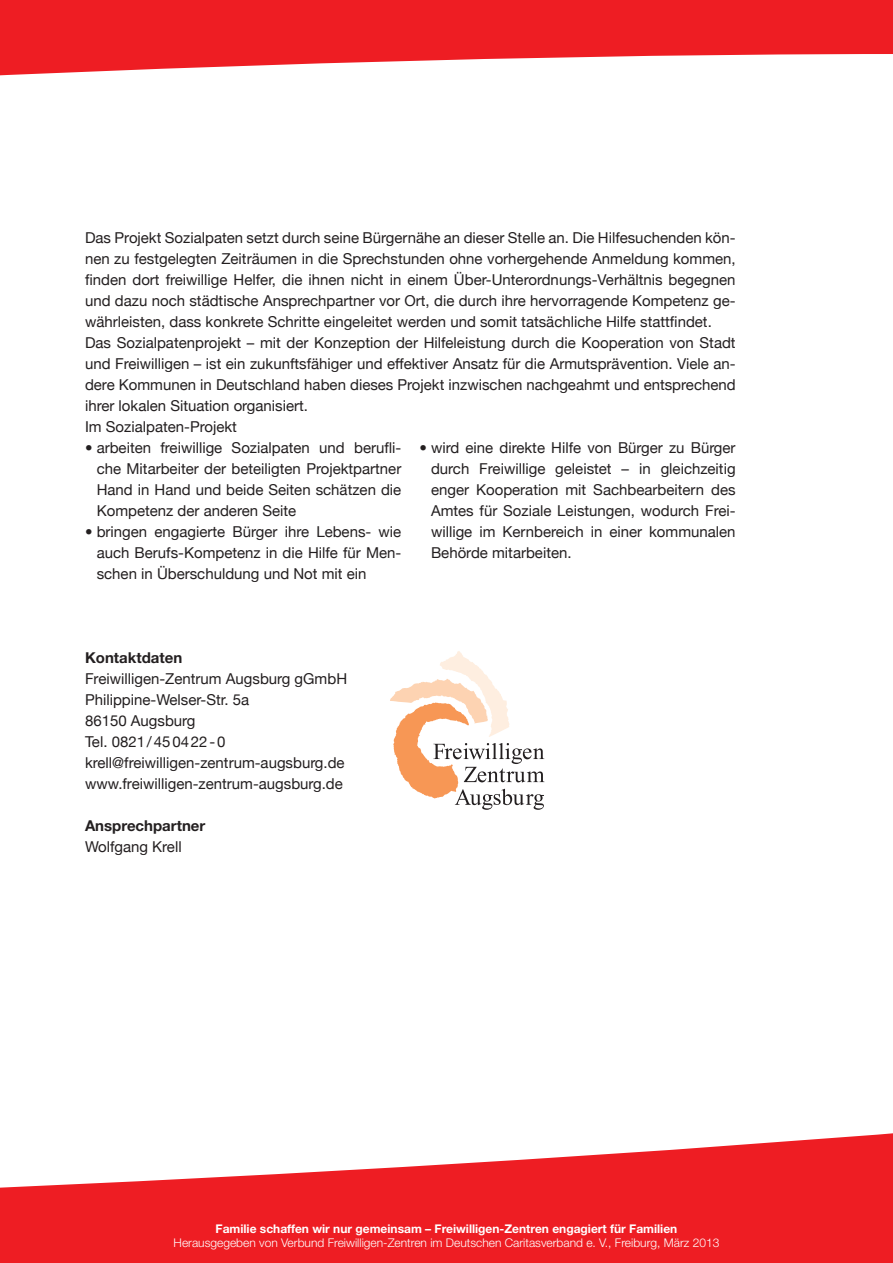
<style>
.page{position:relative;width:893px;height:1263px;background:#fff}
.page>*{position:absolute;margin:0;border:0;box-sizing:border-box;transform-origin:0 0}
.t1{font:15px/21px "Helvetica Neue";color:#231f20;text-align:justify}
.t2{font:700 15px "Helvetica Neue";color:#231f20}
.t3{font:300 12px "Helvetica Neue";color:#fff}
.t4{font:700 12px "Helvetica Neue";color:#fff}
</style>
<div class="page">
<svg style="left:0;top:0;width:893px;height:76px;fill:#ee1d23"></svg>
<svg style="left:0;top:1133px;width:893px;height:130px;fill:#ee1d23"></svg>
<svg style="left:390px;top:651px;width:154px;height:159px"></svg>
<p class="t1" style="left:85px;top:226px;width:652px;text-align:left">Das Projekt Sozialpaten setzt durch seine Bürgernähe an dieser Stelle an. Die Hilfesuchenden kön&shy;nen zu festgelegten Zeiträumen in die Sprechstunden ohne vorhergehende Anmeldung kommen, finden dort freiwillige Helfer, die ihnen nicht in einem Über-Unterordnungs-Verhältnis begegnen und dazu noch städtische Ansprechpartner vor Ort, die durch ihre hervorragende Kompetenz ge&shy;währleisten, dass konkrete Schritte eingeleitet werden und somit tatsächliche Hilfe stattfindet.<br>Das Sozialpatenprojekt – mit der Konzeption der Hilfeleistung durch die Kooperation von Stadt und Freiwilligen – ist ein zukunftsfähiger und effektiver Ansatz für die Armutsprävention. Viele an&shy;dere Kommunen in Deutschland haben dieses Projekt inzwischen nachgeahmt und entsprechend ihrer lokalen Situation organisiert.<br>Im Sozialpaten-Projekt</p>
<p class="t1" style="left:97px;top:436px;width:306px;text-indent:-12px">• arbeiten freiwillige Sozialpaten und berufli&shy;che Mitarbeiter der beteiligten Projektpartner Hand in Hand und beide Seiten schätzen die Kompetenz der anderen Seite</p>
<p class="t1" style="left:97px;top:520px;width:306px;text-indent:-12px">• bringen engagierte Bürger ihre Lebens- wie auch Berufs-Kompetenz in die Hilfe für Men&shy;schen in Überschuldung und Not mit ein</p>
<p class="t1" style="left:431px;top:436px;width:306px;text-indent:-12px">• wird eine direkte Hilfe von Bürger zu Bürger durch Freiwillige geleistet – in gleichzeitig enger Kooperation mit Sachbearbeitern des Amtes für Soziale Leistungen, wodurch Frei&shy;willige im Kernbereich in einer kommunalen Behörde mitarbeiten.</p>
<p class="t2" style="left:85px;top:648px;width:99px">Kontaktdaten</p>
<p class="t1" style="left:85px;top:667px;width:264px;text-align:left">Freiwilligen-Zentrum Augsburg gGmbH<br>Philippine-Welser-Str. 5a<br>86150 Augsburg<br>Tel. 0821/450422-0 krell@freiwilligen-zentrum-augsburg.de www.freiwilligen-zentrum-augsburg.de</p>
<p class="t2" style="left:85px;top:816px;width:122px">Ansprechpartner</p>
<p class="t1" style="left:85px;top:835px;width:98px">Wolfgang Krell</p>
<p class="t4" style="left:216px;top:1221px;width:463px">Familie schaffen wir nur gemeinsam – Freiwilligen-Zentren engagiert für Familien</p>
<p class="t3" style="left:174px;top:1235px;width:547px">Herausgegeben von Verbund Freiwilligen-Zentren im Deutschen Caritasverband e. V., Freiburg, März 2013</p>
</div>
